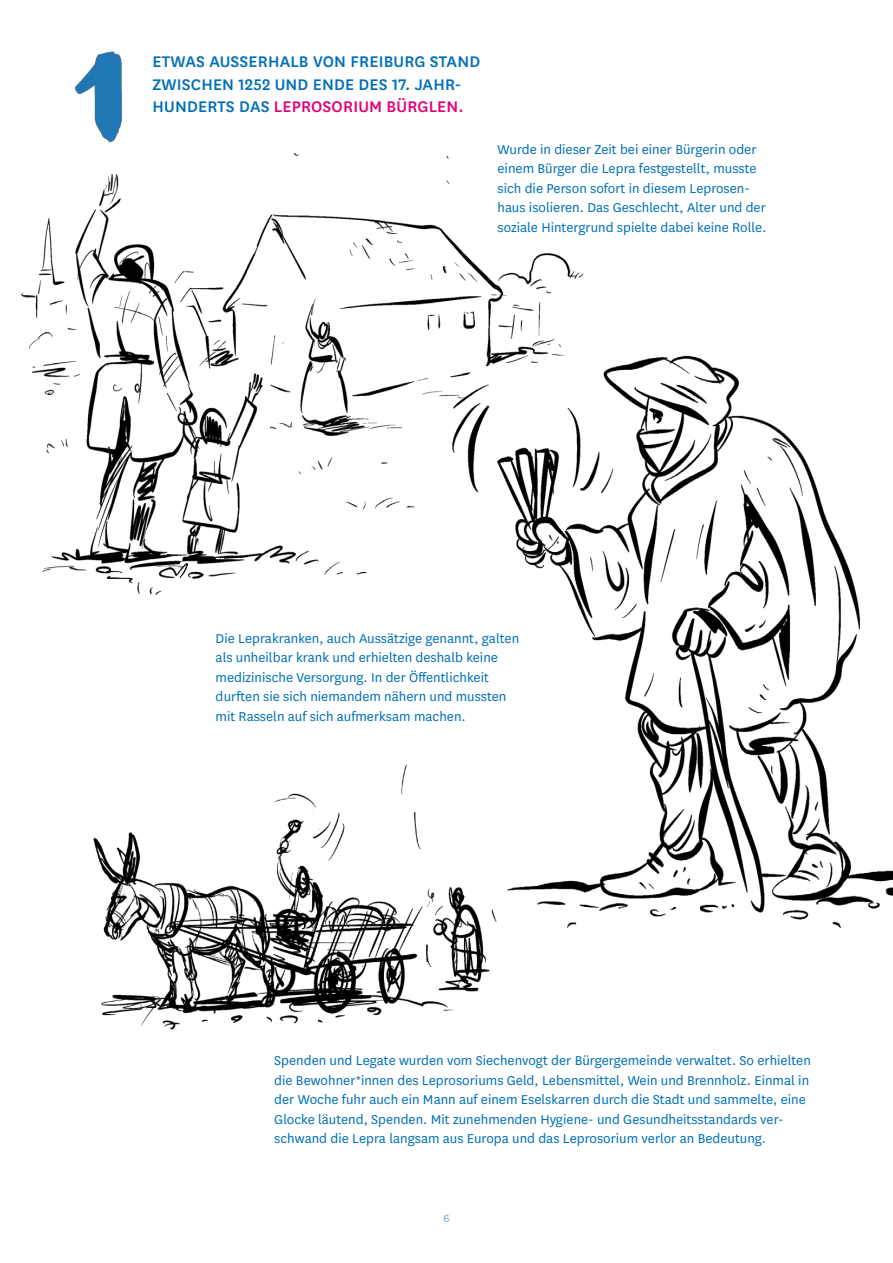
<style>
.page{position:relative;width:893px;height:1263px;background:#fff}
.page>*{position:absolute;margin:0;border:0;box-sizing:border-box;transform-origin:0 0}
.t1{font:500 18px/22.5px "National Uni Fr";letter-spacing:.01em;color:#006fb7}
.t2{font:15px/19.5px "National Uni Fr";color:#006fb7}
.t3{font:12px "National Uni Fr";color:#6ea2d2}
.s1{color:#e2007a}
</style>
<div class="page">
<img style="left:21px;top:154px;width:563px;height:441px">
<img style="left:363px;top:278px;width:530px;height:650px">
<img style="left:93px;top:668px;width:438px;height:362px">
<div style="left:487px;top:168px;width:85px;height:52px;background:#fff"></div>
<img style="left:43px;top:51px;width:122px;height:111px">
<p class="t1" style="left:153px;top:50px;width:329px">ETWAS AUSSERHALB VON FREIBURG STAND<br>ZWISCHEN 1252 UND ENDE DES 17. JAHR-<br>HUNDERTS DAS <span class="s1">LEPROSORIUM BÜRGLEN.</span></p>
<p class="t2" style="left:497px;top:139px;width:270px">Wurde in dieser Zeit bei einer Bürgerin oder einem Bürger die Lepra festgestellt, musste sich die Person sofort in diesem Leprosen&shy;haus isolieren. Das Geschlecht, Alter und der soziale Hintergrund spielte dabei keine Rolle.</p>
<p class="t2" style="left:216px;top:628px;width:305px">Die Leprakranken, auch Aussätzige genannt, galten als unheilbar krank und erhielten deshalb keine medizinische Versorgung. In der Öffentlichkeit durften sie sich niemandem nähern und mussten mit Rasseln auf sich aufmerksam machen.</p>
<p class="t2" style="left:274px;top:1050px;width:538px">Spenden und Legate wurden vom Siechenvogt der Bürgergemeinde verwaltet. So erhielten die Bewohner*innen des Leprosoriums Geld, Lebensmittel, Wein und Brennholz. Einmal in der Woche fuhr auch ein Mann auf einem Eselskarren durch die Stadt und sammelte, eine Glocke läutend, Spenden. Mit zunehmenden Hygiene- und Gesundheitsstandards ver&shy;schwand die Lepra langsam aus Europa und das Leprosorium verlor an Bedeutung.</p>
<p class="t3" style="left:443px;top:1210px;width:8px">6</p>
</div>
